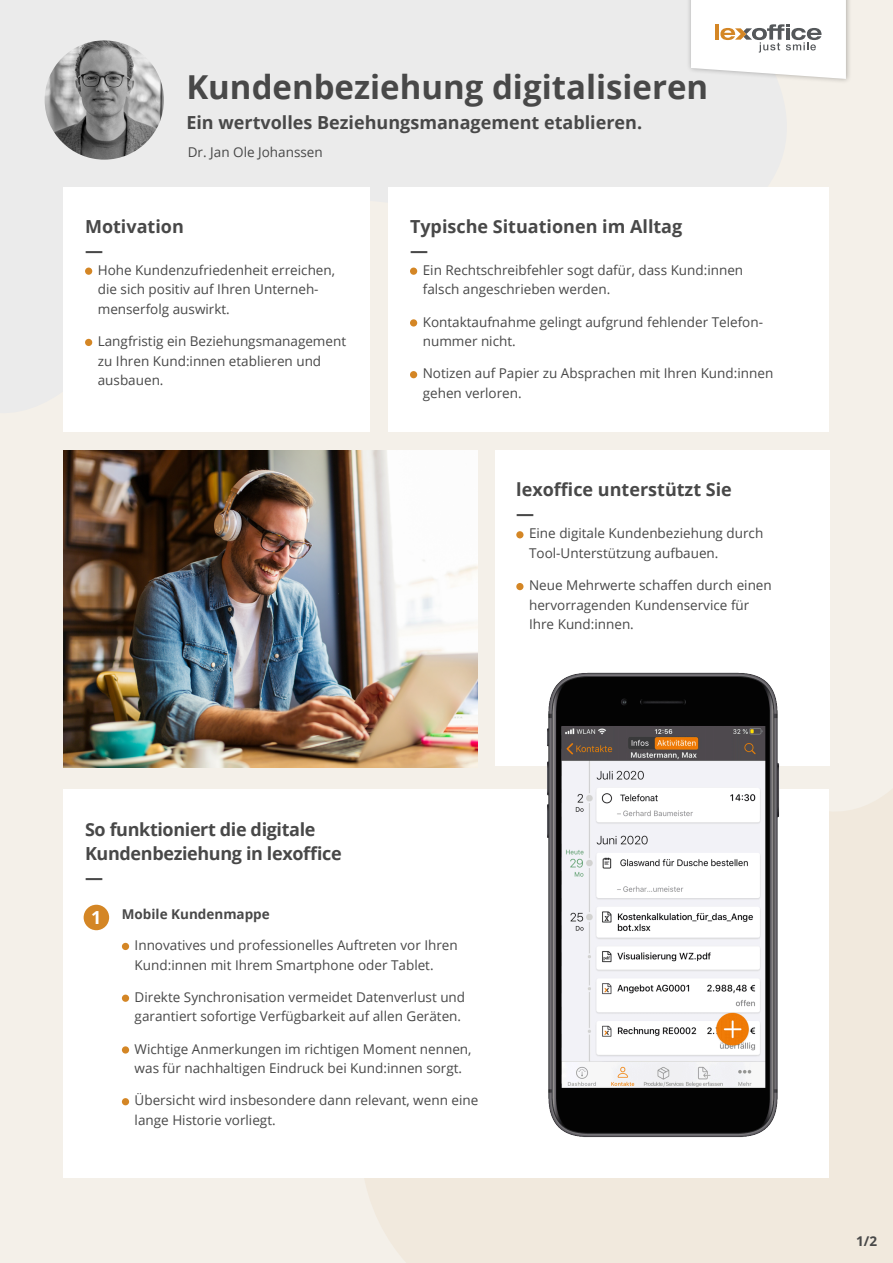
<style>
.page{position:relative;width:893px;height:1263px;background:#f4f0e9}
.page>*{position:absolute;margin:0;border:0;box-sizing:border-box;transform-origin:0 0}
.t1{font:700 33px "Open Sans";color:#484848}
.t2{font:700 18px "Open Sans";color:#484848}
.t3{font:700 18px "Open Sans";letter-spacing:-.02em;color:#484848}
.t4{font:700 18px "Open Sans";color:#fff}
.t5{font:13.5px/19.5px "Open Sans";color:#484848}
.t6{font:700 13.5px "Open Sans";color:#484848}
</style>
<div class="page">
<svg style="left:329px;top:789px;width:564px;height:474px;fill:#f1e9dd"></svg>
<div style="left:686px;top:0;width:165px;height:84px;background:#000;opacity:.3"></div>
<svg style="left:691px;top:0;width:155px;height:79px;background:#f2f0ee"></svg>
<div style="left:64px;top:187px;width:306px;height:245px;background:#fff"></div>
<img style="left:64px;top:451px;width:413px;height:316px">
<div style="left:85px;top:268px;width:7px;height:7px;background:#d48625;border-radius:50%"></div>
<div style="left:85px;top:339px;width:7px;height:7px;background:#d48625;border-radius:50%"></div>
<div style="left:389px;top:187px;width:440px;height:245px;background:#fff"></div>
<div style="left:495px;top:451px;width:334px;height:315px;background:#fff"></div>
<div style="left:64px;top:789px;width:765px;height:388px;background:#fff"></div>
<div style="left:410px;top:268px;width:7px;height:7px;background:#d48625;border-radius:50%"></div>
<div style="left:410px;top:319px;width:7px;height:8px;background:#d48625;border-radius:50%"></div>
<div style="left:410px;top:371px;width:7px;height:7px;background:#d48625;border-radius:50%"></div>
<div style="left:516px;top:531px;width:7px;height:7px;background:#d48625;border-radius:50%"></div>
<div style="left:516px;top:583px;width:7px;height:7px;background:#d48625;border-radius:50%"></div>
<img style="left:45px;top:40px;width:119px;height:120px;border-radius:60px">
<div style="left:122px;top:943px;width:7px;height:7px;background:#d48625;border-radius:50%"></div>
<div style="left:122px;top:994px;width:7px;height:8px;background:#d48625;border-radius:50%"></div>
<div style="left:122px;top:1046px;width:7px;height:7px;background:#d48625;border-radius:50%"></div>
<div style="left:122px;top:1098px;width:7px;height:7px;background:#d48625;border-radius:50%"></div>
<div style="left:84px;top:905px;width:25px;height:25px;background:#d48625;border-radius:50%"></div>
<img style="left:547px;top:672px;width:233px;height:466px">
<p class="t1" style="left:186px;top:63px;width:523px">Kundenbeziehung digitalisieren</p>
<p class="t2" style="left:186px;top:109px;width:457px">Ein wertvolles Beziehungsmanagement etablieren.</p>
<p class="t5" style="left:188px;top:142px;width:136px">Dr. Jan Ole Johanssen</p>
<p class="t2" style="left:85px;top:214px;width:100px">Motivation</p>
<p class="t2" style="left:85px;top:238px;width:19px">—</p>
<p class="t5" style="left:98px;top:260px;width:239px">Hohe Kundenzufriedenheit erreichen, die sich positiv auf Ihren Unterneh&shy;menserfolg auswirkt.</p>
<p class="t5" style="left:98px;top:331px;width:250px">Langfristig ein Beziehungsmanagement zu Ihren Kund:innen etablieren und ausbauen.</p>
<p class="t2" style="left:410px;top:214px;width:274px">Typische Situationen im Alltag</p>
<p class="t2" style="left:410px;top:238px;width:19px">—</p>
<p class="t5" style="left:423px;top:260px;width:322px">Ein Rechtschreibfehler sogt dafür, dass Kund:innen falsch angeschrieben werden.</p>
<p class="t5" style="left:423px;top:312px;width:342px">Kontaktaufnahme gelingt aufgrund fehlender Telefon&shy;nummer nicht.</p>
<p class="t5" style="left:423px;top:363px;width:352px">Notizen auf Papier zu Absprachen mit Ihren Kund:innen gehen verloren.</p>
<p class="t2" style="left:516px;top:477px;width:217px">lexoffice unterstützt Sie</p>
<p class="t2" style="left:516px;top:501px;width:19px">—</p>
<p class="t5" style="left:529px;top:523px;width:236px">Eine digitale Kundenbeziehung durch<br>Tool-Unterstützung aufbauen.</p>
<p class="t5" style="left:529px;top:575px;width:244px">Neue Mehrwerte schaffen durch einen hervorragenden Kundenservice für<br>Ihre Kund:innen.</p>
<p class="t3" style="left:85px;top:816px;width:232px">So funktioniert die digitale</p>
<p class="t3" style="left:85px;top:840px;width:258px">Kundenbeziehung in lexoffice</p>
<p class="t2" style="left:85px;top:864px;width:19px">—</p>
<p class="t4" style="left:91px;top:904px;width:12px">1</p>
<p class="t6" style="left:122px;top:905px;width:149px">Mobile Kundenmappe</p>
<p class="t5" style="left:135px;top:935px;width:325px">Innovatives und professionelles Auftreten vor Ihren<br>Kund:innen mit Ihrem Smartphone oder Tablet.</p>
<p class="t5" style="left:135px;top:987px;width:332px">Direkte Synchronisation vermeidet Datenverlust und garantiert sofortige Verfügbarkeit auf allen Geräten.</p>
<p class="t5" style="left:135px;top:1038px;width:338px">Wichtige Anmerkungen im richtigen Moment nennen, was für nachhaltigen Eindruck bei Kund:innen sorgt.</p>
<p class="t5" style="left:135px;top:1090px;width:345px">Übersicht wird insbesondere dann relevant, wenn eine lange Historie vorliegt.</p>
<p class="t6" style="left:856px;top:1231px;width:22px">1/2</p>
</div>
